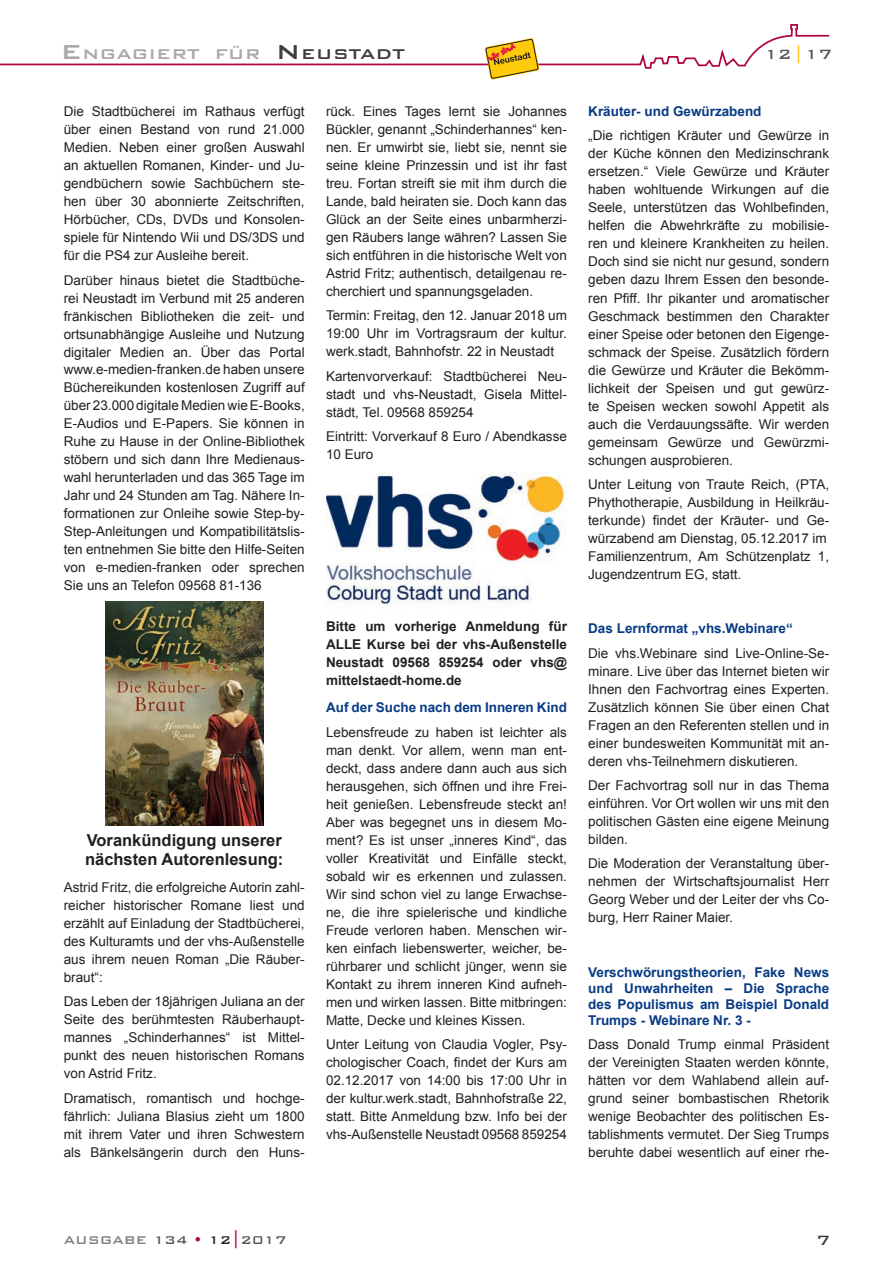
<style>
.page{position:relative;width:893px;height:1263px;background:#fff}
.page>*{position:absolute;margin:0;border:0;box-sizing:border-box;transform-origin:0 0}
.t1{font:500 18.9px "Bank Gothic BT";color:#a8a9ad;scale:1.06 1}
.t2{font:500 18.9px "Bank Gothic BT";color:#3e3e3f;scale:1.06 1}
.t3{font:500 18px "Bank Gothic BT";color:#57585a}
.t4{font:500 18px "Bank Gothic BT";color:#3e3e3f}
.Zwischenüberschrift{font:700 16.5px/19.8px "Arial";color:#231f20}
.t5{font:500 15px "Bank Gothic BT";color:#808285}
.Grundtext{font:13.5px/18px "Arial";color:#231f20;text-align:justify}
.VHS_Teilüberschrift{font:700 13.5px/16.2px "Arial";color:#083b85;text-align:justify}
.Grundtext-2{font:700 13.5px/18px "Arial";color:#231f20;text-align:justify}
.s1{font-size:27px}
.s2{font-size:27px;color:#3e3e3f}
.s3{color:#3e3e3f}
.s4{color:#fec210}
.s5{color:#57585a}
.s6{color:#b00540}
.s7{color:#231f20}
.s8{font-size:18px;color:#b00540}
</style>
<div class="page">
<svg style="left:0;top:24px;width:830px;height:45px"></svg>
<svg style="left:485px;top:38px;width:54px;height:42px"></svg>
<img style="left:326px;top:473px;width:240px;height:135px">
<img style="left:105px;top:602px;width:158px;height:224px">
<h1 class="t1" style="left:61px;top:44px;width:52px"><span class="s1">E</span>ngag</h1>
<h1 class="t1" style="left:149px;top:44px;width:159px">iert für <span class="s2">N</span> <span class="s3">eus</span></h1>
<h1 class="t2" style="left:349px;top:44px;width:54px">tadt</h1>
<h2 class="t3" style="left:764px;top:44px;width:70px">12<span class="s4">|</span>17</h2>
<p class="Grundtext" style="left:64px;top:103px;width:242px">Die Stadtbücherei im Rathaus verfügt über einen Bestand von rund 21.000<br>Medien. Neben einer großen Auswahl an aktuellen Romanen, Kinder- und Ju&shy;gendbüchern sowie Sachbüchern ste&shy;hen über 30 abonnierte Zeitschriften, Hörbücher, CDs, DVDs und Konsolen&shy;spiele für Nintendo Wii und DS/3DS und für die PS4 zur Ausleihe bereit.</p>
<p class="Grundtext" style="left:64px;top:271px;width:242px">Darüber hinaus bietet die Stadtbüche&shy;rei Neustadt im Verbund mit 25 anderen fränkischen Bibliotheken die zeit- und ortsunabhängige Ausleihe und Nutzung digitaler Medien an. Über das Portal www.e-medien-franken.de haben unsere Büchereikunden kostenlosen Zugriff auf über 23.000 digitale Medien wie E-Books, E-Audios und E-Papers. Sie können in Ruhe zu Hause in der Online-Bibliothek stöbern und sich dann Ihre Medienaus&shy;wahl herunterladen und das 365 Tage im Jahr und 24 Stunden am Tag. Nähere In&shy;formationen zur Onleihe sowie Step-by-Step-Anleitungen und Kompatibilitätslis&shy;ten entnehmen Sie bitte den Hilfe-Seiten von e-medien-franken oder sprechen Sie uns an Telefon 09568 81-136</p>
<p class="Zwischenüberschrift" style="left:85px;top:830px;width:200px">Vorankündigung unserer nächsten Autorenlesung:</p>
<p class="Grundtext" style="left:64px;top:878px;width:242px">Astrid Fritz, die erfolgreiche Autorin zahl&shy;reicher historischer Romane liest und erzählt auf Einladung der Stadtbücherei, des Kulturamts und der vhs-Außenstelle aus ihrem neuen Roman „Die Räuber&shy;braut“:</p>
<p class="Grundtext" style="left:64px;top:993px;width:242px">Das Leben der 18jährigen Juliana an der Seite des berühmtesten Räuberhaupt&shy;mannes „Schinderhannes“ ist Mittel&shy;punkt des neuen historischen Romans von Astrid Fritz.</p>
<p class="Grundtext" style="left:64px;top:1089px;width:242px">Dramatisch, romantisch und hochge&shy;fährlich: Juliana Blasius zieht um 1800 mit ihrem Vater und ihren Schwestern als Bänkelsängerin durch den Huns-</p>
<p class="Grundtext" style="left:326px;top:102px;width:242px">rück. Eines Tages lernt sie Johannes Bückler, genannt „Schinderhannes“ ken&shy;nen. Er umwirbt sie, liebt sie, nennt sie seine kleine Prinzessin und ist ihr fast treu. Fortan streift sie mit ihm durch die Lande, bald heiraten sie. Doch kann das Glück an der Seite eines unbarmherzi&shy;gen Räubers lange währen? Lassen Sie sich entführen in die historische Welt von Astrid Fritz; authentisch, detailgenau re&shy;cherchiert und spannungsgeladen.</p>
<p class="Grundtext" style="left:326px;top:307px;width:242px">Termin: Freitag, den 12. Januar 2018 um 19:00 Uhr im Vortragsraum der kultur. werk.stadt, Bahnhofstr. 22 in Neustadt</p>
<p class="Grundtext" style="left:326px;top:367px;width:242px">Kartenvorverkauf: Stadtbücherei Neu&shy;stadt und vhs-Neustadt, Gisela Mittel&shy;städt, Tel. 09568 859254</p>
<p class="Grundtext" style="left:326px;top:428px;width:242px">Eintritt: Vorverkauf 8 Euro / Abendkasse<br>10 Euro</p>
<p class="Grundtext-2" style="left:326px;top:618px;width:242px">Bitte um vorherige Anmeldung für ALLE Kurse bei der vhs-Außenstelle Neustadt 09568 859254 oder vhs@ mittelstaedt-home.de</p>
<p class="VHS_Teilüberschrift" style="left:326px;top:700px;width:242px">Auf der Suche nach dem Inneren Kind</p>
<p class="Grundtext" style="left:326px;top:723px;width:242px">Lebensfreude zu haben ist leichter als man denkt. Vor allem, wenn man ent&shy;deckt, dass andere dann auch aus sich herausgehen, sich öffnen und ihre Frei&shy;heit genießen. Lebensfreude steckt an!<br>Aber was begegnet uns in diesem Mo&shy;ment? Es ist unser „inneres Kind“, das voller Kreativität und Einfälle steckt, sobald wir es erkennen und zulassen.<br>Wir sind schon viel zu lange Erwachse&shy;ne, die ihre spielerische und kindliche Freude verloren haben. Menschen wir&shy;ken einfach liebenswerter, weicher, be&shy;rührbarer und schlicht jünger, wenn sie Kontakt zu ihrem inneren Kind aufneh&shy;men und wirken lassen. Bitte mitbringen:<br>Matte, Decke und kleines Kissen.</p>
<p class="Grundtext" style="left:326px;top:1035px;width:242px">Unter Leitung von Claudia Vogler, Psy&shy;chologischer Coach, findet der Kurs am 02.12.2017 von 14:00 bis 17:00 Uhr in der kultur.werk.stadt, Bahnhofstraße 22, statt. Bitte Anmeldung bzw. Info bei der vhs-Außenstelle Neustadt 09568 859254</p>
<p class="VHS_Teilüberschrift" style="left:588px;top:104px;width:175px">Kräuter- und Gewürzabend</p>
<p class="Grundtext" style="left:588px;top:127px;width:242px">„Die richtigen Kräuter und Gewürze in der Küche können den Medizinschrank ersetzen.“ Viele Gewürze und Kräuter haben wohltuende Wirkungen auf die Seele, unterstützen das Wohlbefinden, helfen die Abwehrkräfte zu mobilisie&shy;ren und kleinere Krankheiten zu heilen.<br>Doch sind sie nicht nur gesund, sondern geben dazu Ihrem Essen den besonde&shy;ren Pfiff. Ihr pikanter und aromatischer Geschmack bestimmen den Charakter einer Speise oder betonen den Eigenge&shy;schmack der Speise. Zusätzlich fördern die Gewürze und Kräuter die Bekömm&shy;lichkeit der Speisen und gut gewürz&shy;te Speisen wecken sowohl Appetit als auch die Verdauungssäfte. Wir werden gemeinsam Gewürze und Gewürzmi&shy;schungen ausprobieren.</p>
<p class="Grundtext" style="left:588px;top:475px;width:242px;text-align:left">Unter Leitung von Traute Reich, (PTA, Phythotherapie, Ausbildung in Heilkräu&shy;terkunde) findet der Kräuter- und Ge&shy;würzabend am Dienstag, 05.12.2017 im Familienzentrum, Am Schützenplatz 1, Jugendzentrum EG, statt.</p>
<p class="VHS_Teilüberschrift" style="left:588px;top:621px;width:206px">Das Lernformat „vhs.Webinare“</p>
<p class="Grundtext" style="left:588px;top:644px;width:242px">Die vhs.Webinare sind Live-Online-Se&shy;minare. Live über das Internet bieten wir Ihnen den Fachvortrag eines Experten.<br>Zusätzlich können Sie über einen Chat Fragen an den Referenten stellen und in einer bundesweiten Kommunität mit an&shy;deren vhs-Teilnehmern diskutieren.</p>
<p class="Grundtext" style="left:588px;top:776px;width:242px">Der Fachvortrag soll nur in das Thema einführen. Vor Ort wollen wir uns mit den politischen Gästen eine eigene Meinung bilden.</p>
<p class="Grundtext" style="left:588px;top:855px;width:242px">Die Moderation der Veranstaltung über&shy;nehmen der Wirtschaftsjournalist Herr Georg Weber und der Leiter der vhs Co&shy;burg, Herr Rainer Maier.</p>
<p class="VHS_Teilüberschrift" style="left:588px;top:964px;width:242px">Verschwörungstheorien, Fake News und Unwahrheiten – Die Sprache des Populismus am Beispiel Donald Trumps - Webinare Nr. 3 -</p>
<p class="Grundtext" style="left:588px;top:1036px;width:242px">Dass Donald Trump einmal Präsident der Vereinigten Staaten werden könnte, hätten vor dem Wahlabend allein auf&shy;grund seiner bombastischen Rhetorik wenige Beobachter des politischen Es&shy;tablishments vermutet. Der Sieg Trumps beruhte dabei wesentlich auf einer rhe-</p>
<p class="t5" style="left:64px;top:1231px;width:225px">AUSGABE <span class="s5">134</span> <span class="s6">•</span> <span class="s7">12</span><span class="s8">|</span><span class="s5">2017</span></p>
<h2 class="t4" style="left:816px;top:1230px;width:15px">7</h2>
</div>
